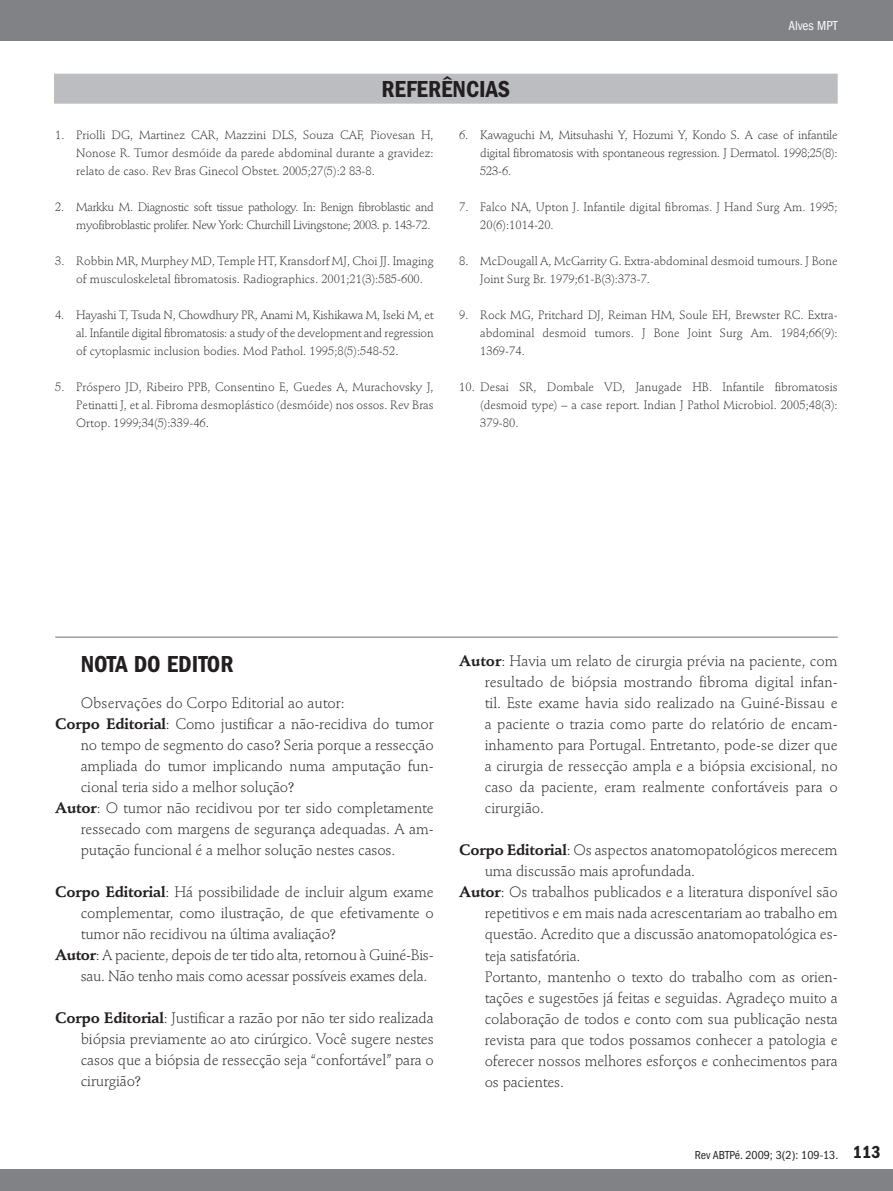
<style>
.page{position:relative;width:893px;height:1191px;background:#fff}
.page>*{position:absolute;margin:0;border:0;box-sizing:border-box;transform-origin:0 0}
._05_1_Sub1{font:24px "ITC Franklin Gothic Std Dm Cd";color:#231f20}
._07_0_Referências_tí{font:24px "ITC Franklin Gothic Std Dm Cd";color:#231f20}
.t1{font:18px "ITC Franklin Gothic Std Dm Cd";color:#231f20}
._05_4_Bullet_1{font:300 15px/21px "Stempel Schneidler Std";letter-spacing:-.01em;color:#231f20;text-align:justify}
._05_0_Texto_txt{font:300 15px "Stempel Schneidler Std";color:#231f20}
.t2{font:condensed 13.5px "ITC Franklin Gothic Std";color:#fff}
._07_1_Referências{font:300 12px/18px "Stempel Schneidler Std";color:#231f20;text-align:justify}
._07_1_Referências-2{font:300 12px/18px "Stempel Schneidler Std";letter-spacing:-.03em;color:#231f20;text-align:right}
.t3{font:condensed 12px "ITC Franklin Gothic Std";color:#231f20}
.s1{font-weight:700}
.s2{font-family:"Kepler Std"}
</style>
<div class="page">
<div style="left:0;top:1169px;width:893px;height:22px;background:#808285"></div>
<div style="left:0;top:0;width:893px;height:40px;background:#808285"></div>
<div style="left:54px;top:74px;width:784px;height:30px;background:#bcbdc0"></div>
<hr style="left:55px;top:637px;width:783px;height:1px;background:#6c6d70">
<p class="_07_0_Referências_tí" style="left:381px;top:76px;width:26px">REFER</p>
<p class="_07_0_Referências_tí" style="left:441px;top:76px;width:24px">ÊNCIAS</p>
<p class="t2" style="left:788px;top:18px;width:51px">Alves MPT</p>
<p class="_07_1_Referências" style="left:76px;top:126px;width:359px;text-indent:-21px">1. Priolli DG, Martinez CAR, Mazzini DLS, Souza CAF, Piovesan H, Nonose R. Tumor desmóide da parede abdominal durante a gravidez: relato de caso. Rev Bras Ginecol Obstet. 2005;27(5):2 83-8.</p>
<p class="_07_1_Referências-2" style="left:55px;top:198px;width:380px">2. Markku M. Diagnostic soft tissue pathology. In: Benign fibroblastic and myofibroblastic prolifer. New York: Churchill Livingstone; 2003. p. 143-72.</p>
<p class="_07_1_Referências" style="left:76px;top:252px;width:359px;text-indent:-21px">3. Robbin MR, Murphey MD, Temple HT, Kransdorf MJ, Choi JJ. Imaging of musculoskeletal fibromatosis. Radiographics. 2001;21(3):585-600.</p>
<p class="_07_1_Referências" style="left:76px;top:306px;width:359px;text-indent:-21px">4. Hayashi T, Tsuda N, Chowdhury PR, Anami M, Kishikawa M, Iseki M, et al. Infantile digital fibromatosis: a study of the development and regression of cytoplasmic inclusion bodies. Mod Pathol. 1995;8(5):548-52.</p>
<p class="_07_1_Referências" style="left:76px;top:378px;width:359px;text-indent:-21px">5. Próspero JD, Ribeiro PPB, Consentino E, Guedes A, Murachovsky J, Petinatti J, et al. Fibroma desmoplástico (desmóide) nos ossos. Rev Bras Ortop. 1999;34(5):339-46.</p>
<p class="_07_1_Referências" style="left:480px;top:126px;width:359px;text-indent:-21px">6. Kawaguchi M, Mitsuhashi Y, Hozumi Y, Kondo S. A case of infantile digital fibromatosis with spontaneous regression. J Dermatol. 1998;25(8):<br>523-6.</p>
<p class="_07_1_Referências" style="left:480px;top:198px;width:359px;text-indent:-21px">7. Falco NA, Upton J. Infantile digital fibromas. J Hand Surg Am. 1995;<br>20(6):1014-20.</p>
<p class="_07_1_Referências" style="left:480px;top:252px;width:359px;text-indent:-21px">8. McDougall A, McGarrity G. Extra-abdominal desmoid tumours. J Bone<br>Joint Surg Br. 1979;61-B(3):373-7.</p>
<p class="_07_1_Referências" style="left:480px;top:306px;width:359px;text-indent:-21px">9. Rock MG, Pritchard DJ, Reiman HM, Soule EH, Brewster RC. Extra&shy;abdominal desmoid tumors. J Bone Joint Surg Am. 1984;66(9):<br>1369-74.</p>
<p class="_07_1_Referências" style="left:480px;top:378px;width:359px;text-indent:-21px">10. Desai SR, Dombale VD, Janugade HB. Infantile fibromatosis (desmoid type) – a case report. Indian J Pathol Microbiol. 2005;48(3):<br>379-80.</p>
<p class="_05_1_Sub1" style="left:81px;top:650px;width:154px">NOTA DO EDITOR</p>
<p class="_05_0_Texto_txt" style="left:81px;top:694px;width:265px">Observações do Corpo Editorial ao autor:</p>
<p class="_05_4_Bullet_1" style="left:81px;top:714px;width:354px;text-indent:-26px"><span class="s1">Corpo Editorial</span>: Como justificar a não-recidiva do tumor no tempo de segmento do caso<span class="s2">?</span> Seria porque a ressecção ampliada do tumor implicando numa amputação fun&shy;cional teria sido a melhor solução<span class="s2">?</span></p>
<p class="_05_4_Bullet_1" style="left:81px;top:798px;width:354px;text-indent:-26px"><span class="s1">Autor</span>: O tumor não recidivou por ter sido completamente ressecado com margens de segurança adequadas. A am&shy;putação funcional é a melhor solução nestes casos.</p>
<p class="_05_4_Bullet_1" style="left:81px;top:882px;width:354px;text-indent:-26px"><span class="s1">Corpo Editorial</span>: Há possibilidade de incluir algum exame complementar, como ilustração, de que efetivamente o tumor não recidivou na última avaliação<span class="s2">?</span></p>
<p class="_05_4_Bullet_1" style="left:81px;top:945px;width:354px;text-indent:-26px"><span class="s1">Autor</span>: A paciente, depois de ter tido alta, retornou à Guiné-Bis&shy;sau. Não tenho mais como acessar possíveis exames dela.</p>
<p class="_05_4_Bullet_1" style="left:81px;top:1008px;width:354px;text-indent:-26px"><span class="s1">Corpo Editorial</span>: Justificar a razão por não ter sido realizada biópsia previamente ao ato cirúrgico. Você sugere nestes casos que a biópsia de ressecção seja “confortável” para o cirurgião<span class="s2">?</span></p>
<p class="_05_4_Bullet_1" style="left:485px;top:651px;width:354px;text-indent:-26px"><span class="s1">Autor</span>: Havia um relato de cirurgia prévia na paciente, com resultado de biópsia mostrando fibroma digital infan&shy;til. Este exame havia sido realizado na Guiné-Bissau e a paciente o trazia como parte do relatório de encam&shy;inhamento para Portugal. Entretanto, pode-se dizer que a cirurgia de ressecção ampla e a biópsia excisional, no caso da paciente, eram realmente confortáveis para o cirurgião.</p>
<p class="_05_4_Bullet_1" style="left:485px;top:840px;width:354px;text-indent:-26px"><span class="s1">Corpo Editorial</span>: Os aspectos anatomopatológicos merecem uma discussão mais aprofundada.</p>
<p class="_05_4_Bullet_1" style="left:485px;top:882px;width:354px;text-indent:-26px"><span class="s1">Autor</span>: Os trabalhos publicados e a literatura disponível são repetitivos e em mais nada acrescentariam ao trabalho em questão. Acredito que a discussão anatomopatológica es&shy;teja satisfatória.</p>
<p class="_05_4_Bullet_1" style="left:485px;top:966px;width:354px">Portanto, mantenho o texto do trabalho com as orien&shy;tações e sugestões já feitas e seguidas. Agradeço muito a colaboração de todos e conto com sua publicação nesta revista para que todos possamos conhecer a patologia e oferecer nossos melhores esforços e conhecimentos para os pacientes.</p>
<p class="t3" style="left:695px;top:1148px;width:145px">Rev ABTPé. 2009; 3(2): 109-13.</p>
<p class="t1" style="left:853px;top:1142px;width:29px">113</p>
</div>
